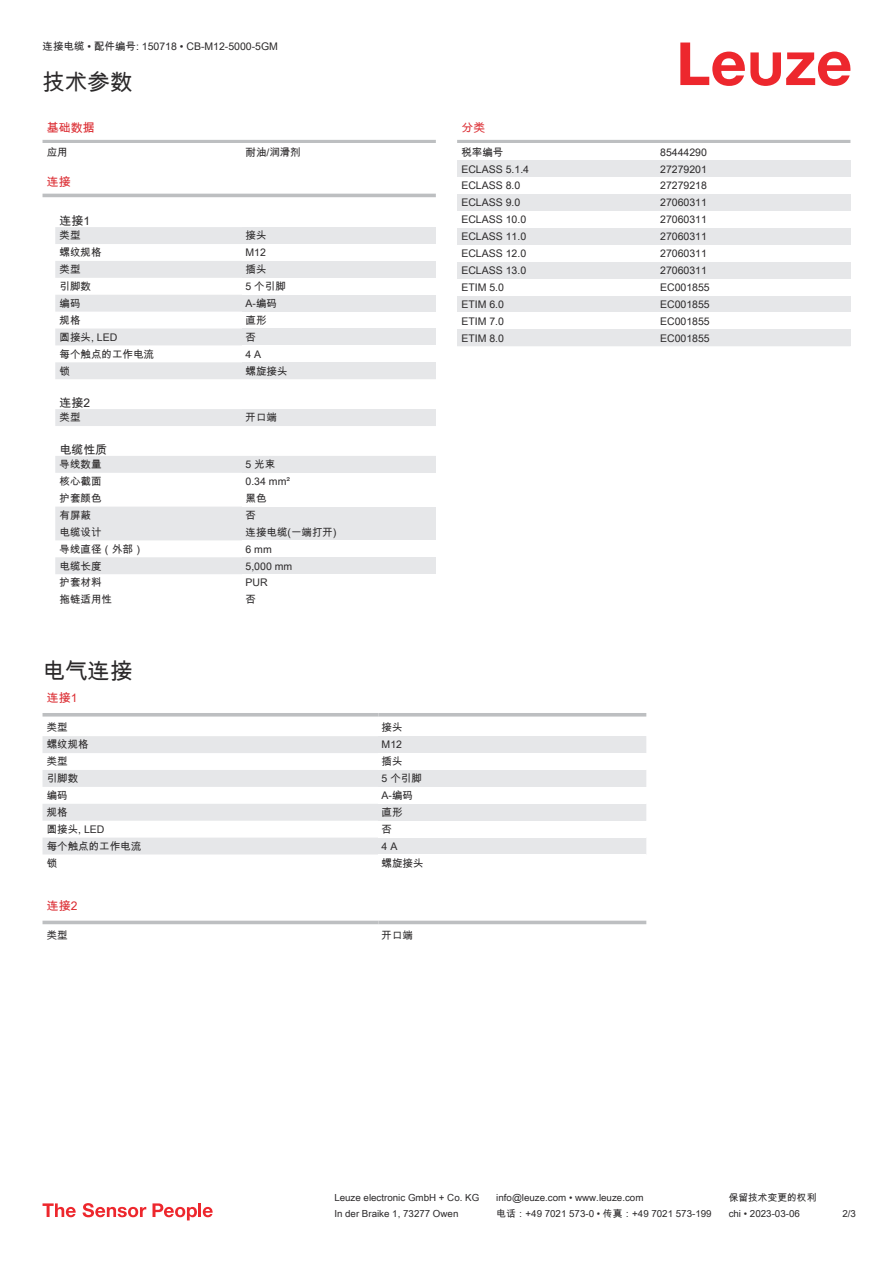
<style>
.page{position:relative;width:893px;height:1263px;background:#fff}
.page>*{position:absolute;margin:0;border:0;box-sizing:border-box;transform-origin:0 0}
.t1{font:22.5px "Arial Unicode MS";color:#2b292a}
.t2{font:12px "Arial Unicode MS";color:#db2a30}
.t3{font:12px "Arial Unicode MS";color:#2b292a}
.t4{font:10.5px "Arial Unicode MS";color:#2b292a}
.t5{font:9.75px "Arial Unicode MS";color:#2b292a}
</style>
<div class="page">
<svg style="left:680px;top:43px;width:170px;height:43px"></svg>
<svg style="left:55px;top:227px;width:187px;height:347px"></svg>
<hr style="left:43px;top:140px;width:393px;height:3px;background:#bdbfc1">
<hr style="left:43px;top:194px;width:393px;height:3px;background:#bdbfc1">
<div style="left:242px;top:227px;width:194px;height:17px;background:#e6e7e9"></div>
<div style="left:242px;top:261px;width:194px;height:17px;background:#e6e7e9"></div>
<div style="left:242px;top:295px;width:194px;height:17px;background:#e6e7e9"></div>
<div style="left:242px;top:328px;width:194px;height:17px;background:#e6e7e9"></div>
<div style="left:242px;top:362px;width:194px;height:17px;background:#e6e7e9"></div>
<div style="left:242px;top:409px;width:194px;height:17px;background:#e6e7e9"></div>
<div style="left:242px;top:456px;width:194px;height:17px;background:#e6e7e9"></div>
<div style="left:242px;top:507px;width:194px;height:16px;background:#e6e7e9"></div>
<div style="left:242px;top:523px;width:194px;height:17px;background:#e6e7e9"></div>
<div style="left:242px;top:557px;width:194px;height:17px;background:#e6e7e9"></div>
<svg style="left:43px;top:716px;width:603px;height:139px"></svg>
<svg style="left:43px;top:736px;width:335px;height:118px;fill:#e6e7e9"></svg>
<hr style="left:43px;top:713px;width:335px;height:3px;background:#bdbfc1">
<hr style="left:378px;top:713px;width:268px;height:3px;background:#bdbfc1">
<div style="left:378px;top:719px;width:268px;height:17px;background:#fff"></div>
<div style="left:378px;top:736px;width:268px;height:17px;background:#e6e7e9"></div>
<div style="left:378px;top:753px;width:268px;height:17px;background:#fff"></div>
<div style="left:378px;top:770px;width:268px;height:17px;background:#e6e7e9"></div>
<div style="left:378px;top:787px;width:268px;height:17px;background:#fff"></div>
<div style="left:378px;top:804px;width:268px;height:17px;background:#e6e7e9"></div>
<div style="left:378px;top:821px;width:268px;height:16px;background:#fff"></div>
<div style="left:378px;top:837px;width:268px;height:17px;background:#e6e7e9"></div>
<div style="left:378px;top:854px;width:268px;height:17px;background:#fff"></div>
<svg style="left:43px;top:920px;width:603px;height:5px"></svg>
<hr style="left:43px;top:921px;width:335px;height:3px;background:#bdbfc1">
<hr style="left:378px;top:921px;width:268px;height:3px;background:#bdbfc1">
<hr style="left:457px;top:140px;width:393px;height:3px;background:#bdbfc1">
<div style="left:457px;top:160px;width:200px;height:17px;background:#e6e7e9"></div>
<div style="left:657px;top:160px;width:193px;height:17px;background:#e6e7e9"></div>
<div style="left:457px;top:194px;width:200px;height:17px;background:#e6e7e9"></div>
<div style="left:657px;top:194px;width:193px;height:17px;background:#e6e7e9"></div>
<div style="left:457px;top:228px;width:200px;height:17px;background:#e6e7e9"></div>
<div style="left:657px;top:228px;width:193px;height:17px;background:#e6e7e9"></div>
<div style="left:457px;top:262px;width:200px;height:17px;background:#e6e7e9"></div>
<div style="left:657px;top:262px;width:193px;height:17px;background:#e6e7e9"></div>
<div style="left:457px;top:296px;width:200px;height:16px;background:#e6e7e9"></div>
<div style="left:657px;top:296px;width:193px;height:16px;background:#e6e7e9"></div>
<div style="left:457px;top:329px;width:200px;height:17px;background:#e6e7e9"></div>
<div style="left:657px;top:329px;width:193px;height:17px;background:#e6e7e9"></div>
<svg style="left:43px;top:1203px;width:33px;height:14px"></svg>
<svg style="left:83px;top:1203px;width:63px;height:14px"></svg>
<svg style="left:153px;top:1203px;width:44px;height:17px"></svg>
<hr style="left:198px;top:1203px;width:3px;height:14px;background:#ed272d">
<svg style="left:203px;top:1207px;width:10px;height:10px"></svg>
<p class="t4" style="left:43px;top:39px;width:237px">连接电缆 • 配件编号: 150718 • CB-M12-5000-5GM</p>
<h1 class="t1" style="left:43px;top:66px;width:91px">技术参数</h1>
<p class="t2" style="left:47px;top:119px;width:49px">基础数据</p>
<p class="t4" style="left:47px;top:144px;width:22px">应用</p>
<p class="t4" style="left:246px;top:144px;width:57px">耐油/润滑剂</p>
<p class="t2" style="left:47px;top:173px;width:25px">连接</p>
<p class="t3" style="left:60px;top:212px;width:32px">连接1</p>
<p class="t4" style="left:60px;top:228px;width:22px">类型</p>
<p class="t4" style="left:246px;top:228px;width:22px">接头</p>
<p class="t4" style="left:60px;top:245px;width:43px">螺纹规格</p>
<p class="t4" style="left:246px;top:245px;width:22px">M12</p>
<p class="t4" style="left:60px;top:262px;width:22px">类型</p>
<p class="t4" style="left:246px;top:262px;width:22px">插头</p>
<p class="t4" style="left:60px;top:279px;width:33px">引脚数</p>
<p class="t4" style="left:246px;top:279px;width:42px">5 个引脚</p>
<p class="t4" style="left:60px;top:296px;width:22px">编码</p>
<p class="t4" style="left:246px;top:296px;width:33px">A-编码</p>
<p class="t4" style="left:60px;top:312px;width:22px">规格</p>
<p class="t4" style="left:246px;top:312px;width:22px">直形</p>
<p class="t4" style="left:60px;top:329px;width:59px">圆接头, LED</p>
<p class="t4" style="left:246px;top:329px;width:12px">否</p>
<p class="t4" style="left:60px;top:346px;width:96px">每个触点的工作电流</p>
<p class="t4" style="left:246px;top:346px;width:17px">4 A</p>
<p class="t4" style="left:60px;top:363px;width:12px">锁</p>
<p class="t4" style="left:246px;top:363px;width:43px">螺旋接头</p>
<p class="t3" style="left:60px;top:394px;width:32px">连接2</p>
<p class="t4" style="left:60px;top:410px;width:22px">类型</p>
<p class="t4" style="left:246px;top:410px;width:33px">开口端</p>
<p class="t3" style="left:60px;top:441px;width:49px">电缆性质</p>
<p class="t4" style="left:60px;top:457px;width:43px">导线数量</p>
<p class="t4" style="left:246px;top:457px;width:31px">5 光束</p>
<p class="t4" style="left:60px;top:474px;width:43px">核心截面</p>
<p class="t4" style="left:246px;top:474px;width:46px">0.34 mm²</p>
<p class="t4" style="left:60px;top:491px;width:43px">护套颜色</p>
<p class="t4" style="left:246px;top:491px;width:22px">黑色</p>
<p class="t4" style="left:60px;top:507px;width:33px">有屏蔽</p>
<p class="t4" style="left:246px;top:507px;width:12px">否</p>
<p class="t4" style="left:60px;top:524px;width:43px">电缆设计</p>
<p class="t4" style="left:246px;top:524px;width:92px">连接电缆(一端打开)</p>
<p class="t4" style="left:60px;top:541px;width:85px">导线直径（外部）</p>
<p class="t4" style="left:246px;top:541px;width:28px">6 mm</p>
<p class="t4" style="left:60px;top:558px;width:43px">电缆长度</p>
<p class="t4" style="left:246px;top:558px;width:48px">5,000 mm</p>
<p class="t4" style="left:60px;top:575px;width:43px">护套材料</p>
<p class="t4" style="left:246px;top:577px;width:24px">PUR</p>
<p class="t4" style="left:60px;top:592px;width:54px">拖链适用性</p>
<p class="t4" style="left:246px;top:592px;width:12px">否</p>
<h1 class="t1" style="left:43px;top:655px;width:91px">电气连接</h1>
<p class="t2" style="left:47px;top:689px;width:32px">连接1</p>
<p class="t4" style="left:47px;top:720px;width:22px">类型</p>
<p class="t4" style="left:382px;top:720px;width:22px">接头</p>
<p class="t4" style="left:47px;top:737px;width:43px">螺纹规格</p>
<p class="t4" style="left:382px;top:737px;width:22px">M12</p>
<p class="t4" style="left:47px;top:754px;width:22px">类型</p>
<p class="t4" style="left:382px;top:754px;width:22px">插头</p>
<p class="t4" style="left:47px;top:771px;width:33px">引脚数</p>
<p class="t4" style="left:382px;top:771px;width:42px">5 个引脚</p>
<p class="t4" style="left:47px;top:788px;width:22px">编码</p>
<p class="t4" style="left:382px;top:788px;width:33px">A-编码</p>
<p class="t4" style="left:47px;top:805px;width:22px">规格</p>
<p class="t4" style="left:382px;top:805px;width:22px">直形</p>
<p class="t4" style="left:47px;top:821px;width:59px">圆接头, LED</p>
<p class="t4" style="left:382px;top:821px;width:12px">否</p>
<p class="t4" style="left:47px;top:838px;width:96px">每个触点的工作电流</p>
<p class="t4" style="left:382px;top:838px;width:17px">4 A</p>
<p class="t4" style="left:47px;top:855px;width:12px">锁</p>
<p class="t4" style="left:382px;top:855px;width:43px">螺旋接头</p>
<p class="t2" style="left:47px;top:897px;width:32px">连接2</p>
<p class="t4" style="left:47px;top:928px;width:22px">类型</p>
<p class="t4" style="left:382px;top:928px;width:33px">开口端</p>
<p class="t2" style="left:461px;top:119px;width:25px">分类</p>
<p class="t4" style="left:461px;top:144px;width:43px">税率编号</p>
<p class="t4" style="left:660px;top:144px;width:48px">85444290</p>
<p class="t4" style="left:461px;top:161px;width:69px">ECLASS 5.1.4</p>
<p class="t4" style="left:660px;top:161px;width:48px">27279201</p>
<p class="t4" style="left:461px;top:178px;width:60px">ECLASS 8.0</p>
<p class="t4" style="left:660px;top:178px;width:48px">27279218</p>
<p class="t4" style="left:461px;top:195px;width:60px">ECLASS 9.0</p>
<p class="t4" style="left:660px;top:195px;width:48px">27060311</p>
<p class="t4" style="left:461px;top:212px;width:66px">ECLASS 10.0</p>
<p class="t4" style="left:660px;top:212px;width:48px">27060311</p>
<p class="t4" style="left:461px;top:229px;width:66px">ECLASS 11.0</p>
<p class="t4" style="left:660px;top:229px;width:48px">27060311</p>
<p class="t4" style="left:461px;top:246px;width:66px">ECLASS 12.0</p>
<p class="t4" style="left:660px;top:246px;width:48px">27060311</p>
<p class="t4" style="left:461px;top:263px;width:66px">ECLASS 13.0</p>
<p class="t4" style="left:660px;top:263px;width:48px">27060311</p>
<p class="t4" style="left:461px;top:280px;width:44px">ETIM 5.0</p>
<p class="t4" style="left:660px;top:280px;width:51px">EC001855</p>
<p class="t4" style="left:461px;top:296px;width:44px">ETIM 6.0</p>
<p class="t4" style="left:660px;top:296px;width:51px">EC001855</p>
<p class="t4" style="left:461px;top:313px;width:44px">ETIM 7.0</p>
<p class="t4" style="left:660px;top:313px;width:51px">EC001855</p>
<p class="t4" style="left:461px;top:330px;width:44px">ETIM 8.0</p>
<p class="t4" style="left:660px;top:330px;width:51px">EC001855</p>
<p class="t5" style="left:334px;top:1191px;width:146px">Leuze electronic GmbH + Co. KG</p>
<p class="t5" style="left:496px;top:1191px;width:149px">info@leuze.com • www.leuze.com</p>
<p class="t5" style="left:729px;top:1191px;width:89px">保留技术变更的权利</p>
<p class="t5" style="left:334px;top:1206px;width:126px">In der Braike 1, 73277 Owen</p>
<p class="t5" style="left:496px;top:1206px;width:217px">电话：+49 7021 573-0 • 传真：+49 7021 573-199</p>
<p class="t5" style="left:729px;top:1206px;width:73px">chi • 2023-03-06</p>
<p class="t5" style="left:842px;top:1206px;width:15px">2 /3</p>
</div>
